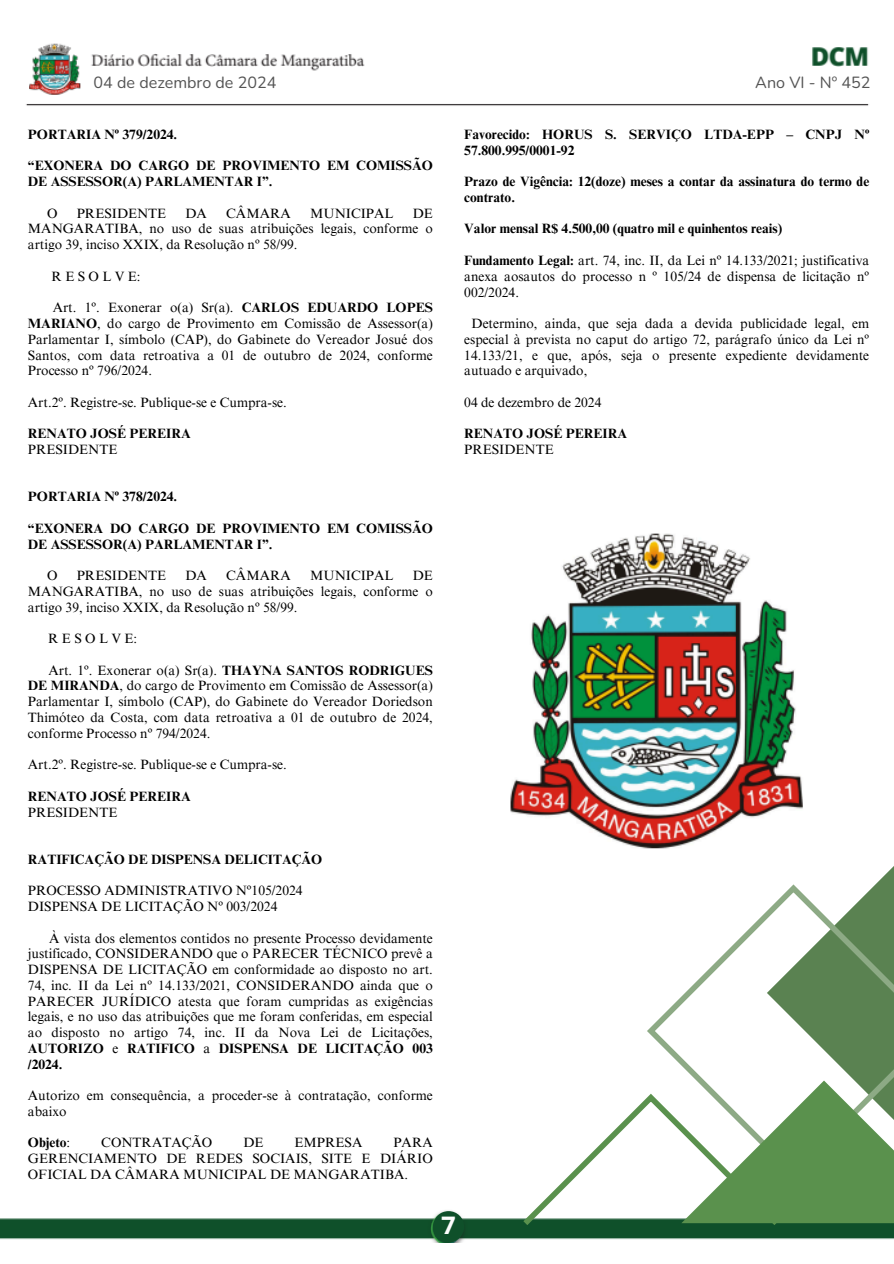
<style>
.page{position:relative;width:894px;height:1264px;background:#fff}
.page>*{position:absolute;margin:0;border:0;box-sizing:border-box;transform-origin:0 0}
.t1{font:700 25.8px "Clear Sans";color:#fefefe}
.t2{font:16.2px "Nunito";color:#545454}
.t3{font:13.5px/15.8px "Times NRMT Pro";color:#000;text-align:justify}
.t4{font:700 13.5px/15.8px "Times NRMT Pro";color:#000}
.t5{font:13.5px "Times NRMT Pro";letter-spacing:.25em;color:#000}
.s1{font-weight:700}
.s2{font-weight:400}
</style>
<div class="page">
<img style="left:26px;top:43px;width:843px;height:63px">
<div style="left:81px;top:76px;width:799px;height:21px;background:#fff"></div>
<img style="left:0;top:1210px;width:893px;height:32px">
<div style="left:433px;top:1211px;width:31px;height:31px;background:#0f502a;border-radius:50%"></div>
<img style="left:510px;top:533px;width:293px;height:316px">
<svg style="left:523px;top:867px;width:370px;height:358px"></svg>
<p class="t2" style="left:94px;top:72px;width:184px">04 de dezembro de 2024</p>
<p class="t2" style="left:755px;top:72px;width:117px">Ano VI - Nº 452</p>
<p class="t4" style="left:28px;top:128px;width:151px">PORTARIA Nº 379/2024.</p>
<h2 class="t4" style="left:28px;top:160px;width:406px">“EXONERA DO CARGO DE PROVIMENTO EM COMISSÃO<br>DE ASSESSOR(A) PARLAMENTAR I”.</h2>
<h2 class="t3" style="left:47px;top:207px;width:12px">O</h2>
<h2 class="t3" style="left:77px;top:207px;width:91px">PRESIDENTE</h2>
<h2 class="t3" style="left:185px;top:207px;width:23px">DA</h2>
<h2 class="t3" style="left:226px;top:207px;width:66px">CÂMARA</h2>
<h2 class="t3" style="left:310px;top:207px;width:85px">MUNICIPAL</h2>
<h2 class="t3" style="left:28px;top:207px;width:406px;text-indent:385px">DE MANGARATIBA, no uso de suas atribuições legais, conforme o artigo 39, inciso XXIX, da Resolução nº 58/99.</h2>
<h3 class="t5" style="left:52px;top:271px;width:90px">RESOLVE:</h3>
<h3 class="t3" style="left:28px;top:301px;width:406px;text-indent:25px">Art. 1º. Exonerar o(a) Sr(a). <span class="s1">CARLOS EDUARDO LOPES MARIANO</span>, do cargo de Provimento em Comissão de Assessor(a)<br>Parlamentar I, símbolo (CAP), do Gabinete do Vereador Josué dos Santos, com data retroativa a 01 de outubro de 2024, conforme Processo nº 796/2024.</h3>
<p class="t3" style="left:28px;top:396px;width:260px">Art.2º. Registre-se. Publique-se e Cumpra-se.</p>
<h4 class="t4" style="left:28px;top:427px;width:164px">RENATO JOSÉ PEREIRA<br><span class="s2">PRESIDENTE</span></h4>
<p class="t4" style="left:28px;top:490px;width:151px">PORTARIA Nº 378/2024.</p>
<p class="t4" style="left:28px;top:522px;width:406px">“EXONERA DO CARGO DE PROVIMENTO EM COMISSÃO<br>DE ASSESSOR(A) PARLAMENTAR I”.</p>
<h4 class="t3" style="left:47px;top:569px;width:12px">O</h4>
<h4 class="t3" style="left:77px;top:569px;width:91px">PRESIDENTE</h4>
<h4 class="t3" style="left:185px;top:569px;width:23px">DA</h4>
<h4 class="t3" style="left:226px;top:569px;width:66px">CÂMARA</h4>
<h4 class="t3" style="left:310px;top:569px;width:85px">MUNICIPAL</h4>
<h4 class="t3" style="left:28px;top:569px;width:406px;text-indent:385px">DE MANGARATIBA, no uso de suas atribuições legais, conforme o artigo 39, inciso XXIX, da Resolução nº 58/99.</h4>
<h3 class="t5" style="left:48px;top:633px;width:90px">RESOLVE:</h3>
<h3 class="t3" style="left:28px;top:664px;width:406px;text-indent:21px">Art. 1º. Exonerar o(a) Sr(a). <span class="s1">THAYNA SANTOS RODRIGUES DE MIRANDA</span>, do cargo de Provimento em Comissão de Assessor(a)<br>Parlamentar I, símbolo (CAP), do Gabinete do Vereador Doriedson Thimóteo da Costa, com data retroativa a 01 de outubro de 2024, conforme Processo nº 794/2024.</h3>
<p class="t3" style="left:28px;top:758px;width:260px">Art.2º. Registre-se. Publique-se e Cumpra-se.</p>
<h4 class="t4" style="left:28px;top:790px;width:164px">RENATO JOSÉ PEREIRA<br><span class="s2">PRESIDENTE</span></h4>
<p class="t4" style="left:28px;top:853px;width:296px">RATIFICAÇÃO DE DISPENSA DELICITAÇÃO</p>
<p class="t3" style="left:28px;top:884px;width:276px">PROCESSO ADMINISTRATIVO Nº105/2024<br>DISPENSA DE LICITAÇÃO Nº 003/2024</p>
<h4 class="t3" style="left:28px;top:931px;width:406px;text-indent:21px">À vista dos elementos contidos no presente Processo devidamente justificado, CONSIDERANDO que o PARECER TÉCNICO prevê a DISPENSA DE LICITAÇÃO em conformidade ao disposto no art.<br>74, inc. II da Lei nº 14.133/2021, CONSIDERANDO ainda que o PARECER JURÍDICO atesta que foram cumpridas as exigências legais, e no uso das atribuições que me foram conferidas, em especial ao disposto no artigo 74, inc. II da Nova Lei de Licitações, <span class="s1">AUTORIZO</span> e <span class="s1">RATIFICO</span> a <span class="s1">DISPENSA DE LICITAÇÃO 003 /2024.</span></h4>
<h4 class="t3" style="left:28px;top:1089px;width:406px">Autorizo em consequência, a proceder-se à contratação, conforme abaixo</h4>
<p class="t4" style="left:28px;top:1136px;width:44px">Objeto<span class="s2">:</span></p>
<p class="t3" style="left:101px;top:1136px;width:112px">CONTRATAÇÃO</p>
<p class="t3" style="left:243px;top:1136px;width:22px">DE</p>
<p class="t3" style="left:294px;top:1136px;width:69px">EMPRESA</p>
<p class="t3" style="left:28px;top:1136px;width:406px;text-indent:365px">PARA GERENCIAMENTO DE REDES SOCIAIS, SITE E DIÁRIO OFICIAL DA CÂMARA MUNICIPAL DE MANGARATIBA.</p>
<p class="t4" style="left:464px;top:128px;width:406px">Favorecido: HORUS S. SERVIÇO LTDA-EPP – CNPJ Nº<br>57.800.995/0001-92</p>
<h5 class="t4" style="left:464px;top:175px;width:406px">Prazo de Vigência: 12(doze) meses a contar da assinatura do termo de contrato.</h5>
<h5 class="t4" style="left:464px;top:223px;width:319px">Valor mensal R$ 4.500,00 (quatro mil e quinhentos reais)</h5>
<h5 class="t3" style="left:464px;top:254px;width:406px"><span class="s1">Fundamento Legal:</span> art. 74, inc. II, da Lei nº 14.133/2021; justificativa anexa aosautos do processo n º 105/24 de dispensa de licitação nº 002/2024.</h5>
<p class="t3" style="left:464px;top:317px;width:406px;text-indent:7px">Determino, ainda, que seja dada a devida publicidade legal, em especial à prevista no caput do artigo 72, parágrafo único da Lei nº 14.133/21, e que, após, seja o presente expediente devidamente autuado e arquivado,</p>
<p class="t3" style="left:464px;top:396px;width:139px">04 de dezembro de 2024</p>
<p class="t4" style="left:464px;top:427px;width:164px">RENATO JOSÉ PEREIRA<br><span class="s2">PRESIDENTE</span></p>
<h1 class="t1" style="left:440px;top:1206px;width:18px">7</h1>
</div>
